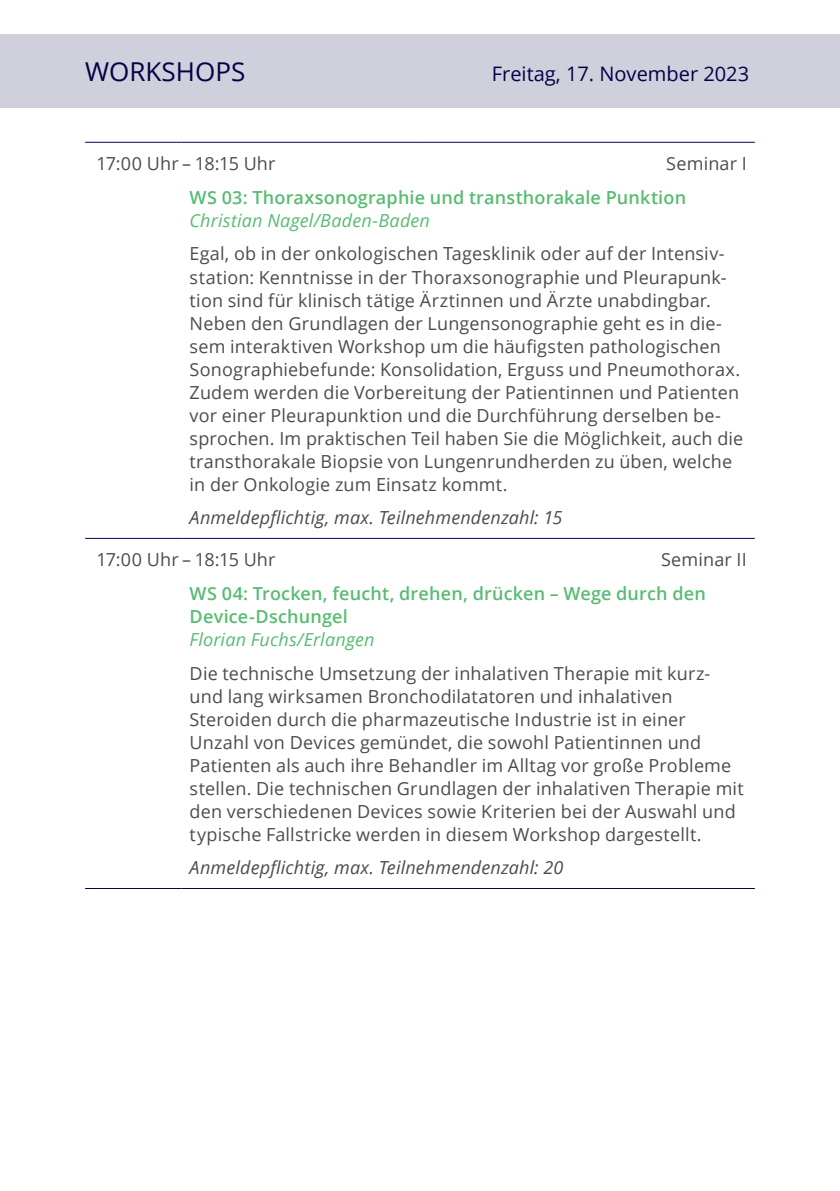
<style>
.page{position:relative;width:840px;height:1191px;background:#fff}
.page>*{position:absolute;margin:0;border:0;box-sizing:border-box;transform-origin:0 0}
.t1{font:26px "Open Sans";color:#040045}
.t2{font:20px "Open Sans";color:#040045}
.t3{font:18px/23px "Open Sans";letter-spacing:.01em;color:#4b4c4d}
.t4{font:600 18px/23px "Open Sans";letter-spacing:.01em;color:#57bc71}
.t5{font:italic 18px "Open Sans";letter-spacing:.01em;color:#4b4c4d}
.t6{font:italic 18px "Open Sans";letter-spacing:.01em;color:#57bc71}
</style>
<div class="page">
<div style="left:0;top:34px;width:839px;height:74px;background:#d0cfdc"></div>
<hr style="left:420px;top:142px;width:334px;height:1px;background:#040045">
<hr style="left:420px;top:538px;width:334px;height:1px;background:#040045">
<hr style="left:85px;top:142px;width:96px;height:1px;background:#040045">
<hr style="left:181px;top:142px;width:239px;height:1px;background:#040045">
<hr style="left:85px;top:538px;width:96px;height:1px;background:#040045">
<hr style="left:181px;top:538px;width:239px;height:1px;background:#040045">
<hr style="left:85px;top:888px;width:96px;height:1px;background:#040045">
<hr style="left:181px;top:888px;width:239px;height:1px;background:#040045">
<hr style="left:420px;top:888px;width:334px;height:1px;background:#040045">
<h1 class="t1" style="left:85px;top:54px;width:162px">WORKSHOPS</h1>
<p class="t2" style="left:491px;top:60px;width:258px">Freitag, 17. November 2023</p>
<p class="t3" style="left:96px;top:152px;width:180px">17:00 Uhr – 18:15 Uhr</p>
<p class="t3" style="left:665px;top:152px;width:82px">Seminar I</p>
<p class="t4" style="left:189px;top:185px;width:497px">WS 03: Thoraxsonographie und transthorakale Punktion</p>
<p class="t6" style="left:189px;top:208px;width:242px">Christian Nagel/Baden-Baden</p>
<p class="t3" style="left:189px;top:242px;width:555px">Egal, ob in der onkologischen Tagesklinik oder auf der Intensiv&shy;station: Kenntnisse in der Thoraxsonographie und Pleurapunk&shy;tion sind für klinisch tätige Ärztinnen und Ärzte unabdingbar.<br>Neben den Grundlagen der Lungensonographie geht es in die&shy;sem interaktiven Workshop um die häufigsten pathologischen Sonographiebefunde: Konsolidation, Erguss und Pneumothorax.<br>Zudem werden die Vorbereitung der Patientinnen und Patienten vor einer Pleurapunktion und die Durchführung derselben be&shy;sprochen. Im praktischen Teil haben Sie die Möglichkeit, auch die transthorakale Biopsie von Lungenrundherden zu üben, welche in der Onkologie zum Einsatz kommt.</p>
<p class="t5" style="left:189px;top:505px;width:374px">Anmeldepflichtig, max. Teilnehmendenzahl: 15</p>
<p class="t3" style="left:96px;top:548px;width:180px">17:00 Uhr – 18:15 Uhr</p>
<p class="t3" style="left:660px;top:548px;width:87px">Seminar II</p>
<p class="t4" style="left:189px;top:581px;width:517px">WS 04: Trocken, feucht, drehen, drücken – Wege durch den<br>Device-Dschungel</p>
<p class="t6" style="left:189px;top:627px;width:186px">Florian Fuchs/Erlangen</p>
<p class="t3" style="left:189px;top:661px;width:555px">Die technische Umsetzung der inhalativen Therapie mit kurz&shy;und lang wirksamen Bronchodilatatoren und inhalativen Steroiden durch die pharmazeutische Industrie ist in einer Unzahl von Devices gemündet, die sowohl Patientinnen und Patienten als auch ihre Behandler im Alltag vor große Probleme stellen. Die technischen Grundlagen der inhalativen Therapie mit den verschiedenen Devices sowie Kriterien bei der Auswahl und typische Fallstricke werden in diesem Workshop dargestellt.</p>
<p class="t5" style="left:189px;top:855px;width:375px">Anmeldepflichtig, max. Teilnehmendenzahl: 20</p>
</div>
